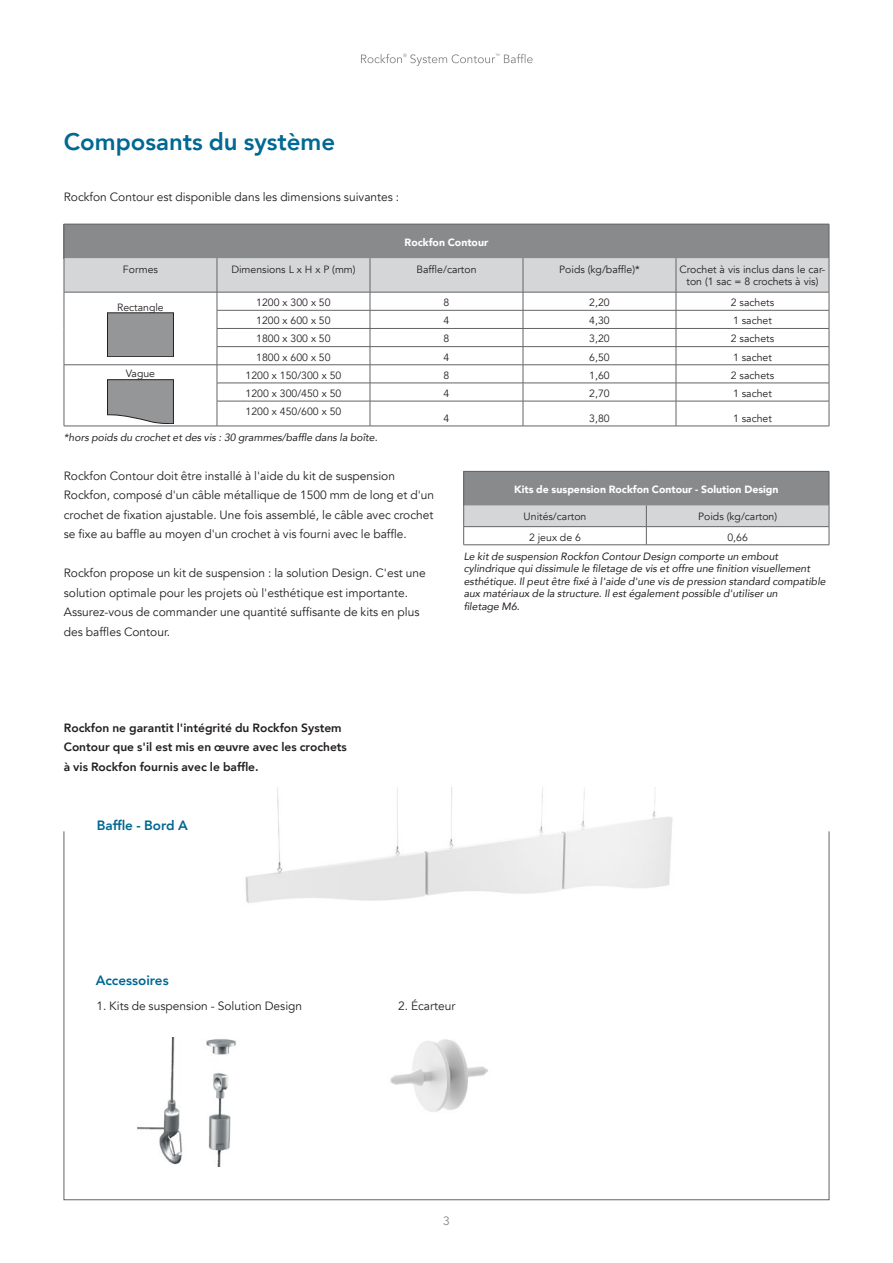
<style>
.page{position:relative;width:893px;height:1263px;background:#fff}
.page>*{position:absolute;margin:0;border:0;box-sizing:border-box;transform-origin:0 0}
.t1{font:800 24px "Avenir";color:#006893}
.t2{font:800 13.5px "Avenir";color:#006893}
.t3{font:12px/19.5px "Avenir";color:#231f20}
.t4{font:800 12px/19.5px "Avenir";color:#231f20}
.t5{font:12px "Avenir";color:#808285}
.t6{font:10.5px/12.6px "Avenir";color:#231f20;text-align:center}
.t7{font:italic 10.5px/12.6px "Avenir";color:#231f20}
.t8{font:900 10.5px "Avenir";color:#fff}
</style>
<div class="page">
<svg style="left:361px;top:54px;width:172px;height:12px"></svg>
<div style="left:64px;top:224px;width:765px;height:34px;background:#888a8c"></div>
<hr style="left:64px;top:224px;width:153px;height:1px;background:#636466">
<hr style="left:217px;top:224px;width:153px;height:1px;background:#636466">
<hr style="left:370px;top:224px;width:153px;height:1px;background:#636466">
<hr style="left:523px;top:224px;width:153px;height:1px;background:#636466">
<hr style="left:676px;top:224px;width:153px;height:1px;background:#636466">
<hr style="left:829px;top:224px;width:1px;height:34px;background:#636466">
<hr style="left:64px;top:224px;width:1px;height:34px;background:#636466">
<svg style="left:64px;top:258px;width:766px;height:169px"></svg>
<div style="left:464px;top:471px;width:365px;height:34px;background:#888a8c"></div>
<hr style="left:463px;top:471px;width:183px;height:1px;background:#636466">
<hr style="left:646px;top:471px;width:183px;height:1px;background:#636466">
<hr style="left:829px;top:471px;width:1px;height:34px;background:#636466">
<svg style="left:463px;top:505px;width:367px;height:40px"></svg>
<hr style="left:463px;top:471px;width:1px;height:34px;background:#636466">
<img style="left:138px;top:1037px;width:45px;height:128px">
<img style="left:206px;top:1039px;width:30px;height:127px">
<img style="left:245px;top:787px;width:428px;height:116px">
<img style="left:390px;top:1039px;width:98px;height:73px">
<h1 class="t1" style="left:64px;top:123px;width:273px">Composants du système</h1>
<p class="t3" style="left:64px;top:188px;width:337px">Rockfon Contour est disponible dans les dimensions suivantes :</p>
<p class="t8" style="left:405px;top:233px;width:85px">Rockfon Contour</p>
<p class="t6" style="left:123px;top:263px;width:36px">Formes</p>
<p class="t6" style="left:231px;top:263px;width:126px">Dimensions L x H x P (mm)</p>
<p class="t6" style="left:416px;top:263px;width:62px">Baffle/carton</p>
<p class="t6" style="left:559px;top:263px;width:82px">Poids (kg/baffle)*</p>
<p class="t6" style="left:680px;top:263px;width:147px">Crochet à vis inclus dans le car&shy;ton (1 sac = 8 crochets à vis)</p>
<p class="t6" style="left:117px;top:301px;width:48px">Rectangle</p>
<p class="t6" style="left:256px;top:296px;width:76px">1200 x 300 x 50</p>
<p class="t6" style="left:444px;top:296px;width:7px">8</p>
<p class="t6" style="left:589px;top:296px;width:22px">2,20</p>
<p class="t6" style="left:731px;top:296px;width:45px">2 sachets</p>
<p class="t6" style="left:256px;top:314px;width:76px">1200 x 600 x 50</p>
<p class="t6" style="left:444px;top:314px;width:7px">4</p>
<p class="t6" style="left:589px;top:314px;width:22px">4,30</p>
<p class="t6" style="left:733px;top:314px;width:40px">1 sachet</p>
<p class="t6" style="left:256px;top:333px;width:76px">1800 x 300 x 50</p>
<p class="t6" style="left:444px;top:333px;width:7px">8</p>
<p class="t6" style="left:589px;top:333px;width:22px">3,20</p>
<p class="t6" style="left:731px;top:333px;width:45px">2 sachets</p>
<p class="t6" style="left:256px;top:351px;width:76px">1800 x 600 x 50</p>
<p class="t6" style="left:444px;top:351px;width:7px">4</p>
<p class="t6" style="left:589px;top:351px;width:22px">6,50</p>
<p class="t6" style="left:733px;top:351px;width:40px">1 sachet</p>
<p class="t6" style="left:126px;top:368px;width:31px">Vague</p>
<p class="t6" style="left:246px;top:369px;width:97px">1200 x 150/300 x 50</p>
<p class="t6" style="left:444px;top:369px;width:7px">8</p>
<p class="t6" style="left:589px;top:369px;width:22px">1,60</p>
<p class="t6" style="left:731px;top:369px;width:45px">2 sachets</p>
<p class="t6" style="left:246px;top:387px;width:97px">1200 x 300/450 x 50</p>
<p class="t6" style="left:444px;top:387px;width:7px">4</p>
<p class="t6" style="left:589px;top:387px;width:22px">2,70</p>
<p class="t6" style="left:733px;top:387px;width:40px">1 sachet</p>
<p class="t6" style="left:246px;top:405px;width:97px">1200 x 450/600 x 50</p>
<p class="t6" style="left:444px;top:412px;width:7px">4</p>
<p class="t6" style="left:589px;top:412px;width:22px">3,80</p>
<p class="t6" style="left:733px;top:412px;width:40px">1 sachet</p>
<p class="t7" style="left:64px;top:431px;width:315px">*hors poids du crochet et des vis : 30 grammes/baffle dans la boîte.</p>
<p class="t3" style="left:64px;top:466px;width:372px">Rockfon Contour doit être installé à l'aide du kit de suspension Rockfon, composé d'un câble métallique de 1500 mm de long et d'un crochet de fixation ajustable. Une fois assemblé, le câble avec crochet se fixe au baffle au moyen d'un crochet à vis fourni avec le baffle.</p>
<p class="t3" style="left:64px;top:564px;width:363px">Rockfon propose un kit de suspension : la solution Design. C'est une solution optimale pour les projets où l'esthétique est importante.<br>Assurez-vous de commander une quantité suffisante de kits en plus des baffles Contour.</p>
<p class="t8" style="left:514px;top:480px;width:266px">Kits de suspension Rockfon Contour - Solution Design</p>
<p class="t6" style="left:524px;top:510px;width:64px">Unités/carton</p>
<p class="t6" style="left:698px;top:510px;width:80px">Poids (kg/carton)</p>
<p class="t6" style="left:529px;top:531px;width:53px">2 jeux de 6</p>
<p class="t6" style="left:727px;top:531px;width:22px">0,66</p>
<p class="t7" style="left:464px;top:549px;width:363px">Le kit de suspension Rockfon Contour Design comporte un embout cylindrique qui dissimule le filetage de vis et offre une finition visuellement esthétique. Il peut être fixé à l'aide d'une vis de pression standard compatible aux matériaux de la structure. Il est également possible d'utiliser un<br>filetage M6.</p>
<p class="t4" style="left:64px;top:718px;width:285px">Rockfon ne garantit l'intégrité du Rockfon System<br>Contour que s'il est mis en œuvre avec les crochets à vis Rockfon fournis avec le baffle.</p>
<p class="t2" style="left:97px;top:815px;width:93px">Baffle - Bord A</p>
<p class="t2" style="left:96px;top:970px;width:74px">Accessoires</p>
<p class="t3" style="left:96px;top:997px;width:207px">1. Kits de suspension - Solution Design</p>
<p class="t3" style="left:398px;top:996px;width:59px">2. Écarteur</p>
<p class="t5" style="left:443px;top:1213px;width:8px">3</p>
</div>
